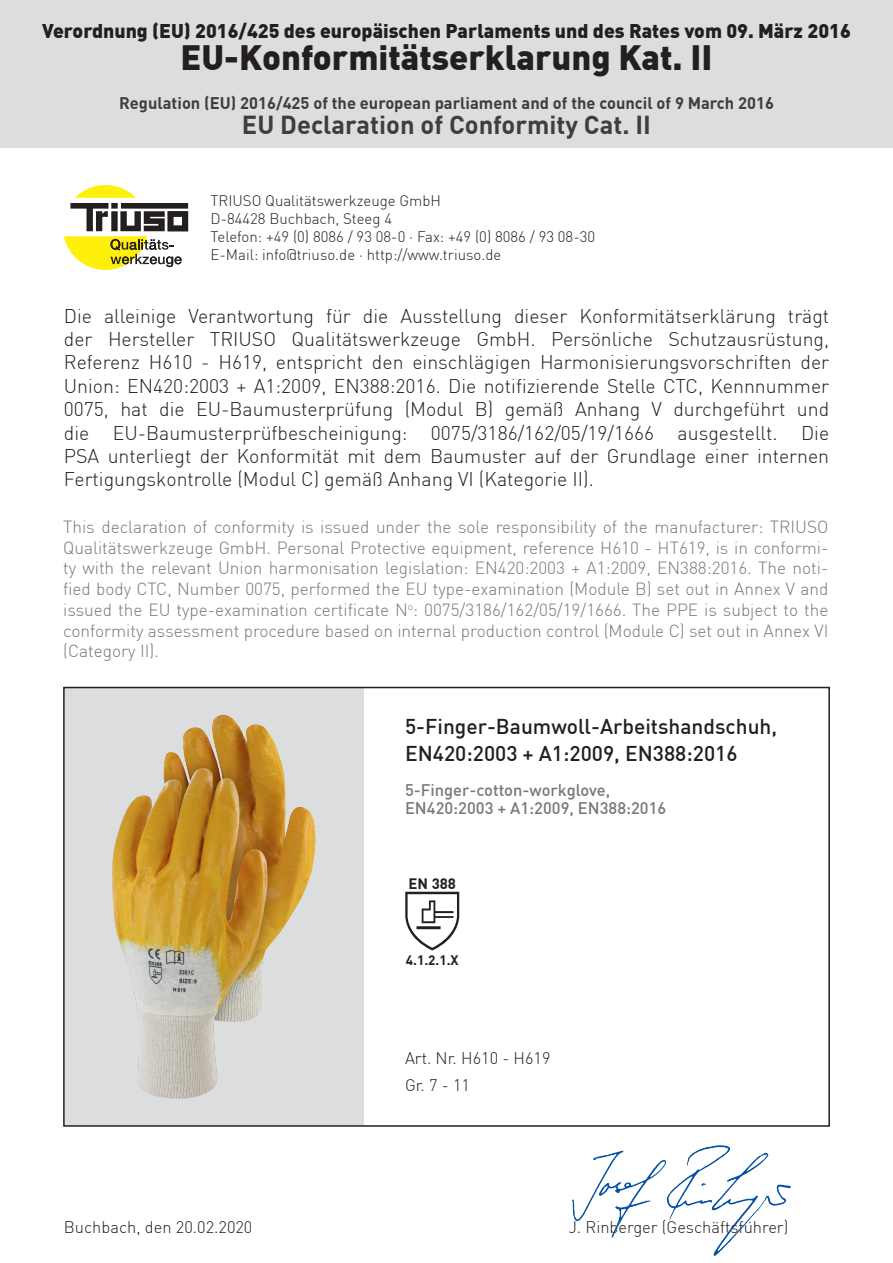
<style>
.page{position:relative;width:893px;height:1263px;background:#fff}
.page>*{position:absolute;margin:0;border:0;box-sizing:border-box;transform-origin:0 0}
.t1{font:900 34.5px "DIN Pro";color:#231f20}
.t2{font:700 25.5px "DIN Pro";color:#3e3e3f}
.t3{font:500 21px/27px "DIN Pro";color:#231f20}
.t4{font:300 19.5px/23.4px "DIN Pro";color:#231f20;text-align:justify}
.t5{font:900 19.5px "DIN Pro";color:#231f20}
.t6{font:300 17.25px/20.7px "DIN Pro";color:#767879;text-align:justify}
.t7{font:300 16.5px/27px "DIN Pro";color:#231f20}
.t8{font:700 16.5px "DIN Pro";color:#3e3e3f}
.t9{font:500 16.5px/18px "DIN Pro";color:#767879}
.t10{font:300 15px/18px "DIN Pro";color:#231f20}
.t11{font:700 14.85px "DIN Pro";color:#231f20}
.t12{font:700 13.5px "DIN Pro";color:#231f20}
</style>
<div class="page">
<svg style="left:66px;top:690px;width:298px;height:434px;fill:#dcdddf"></svg>
<div style="left:63px;top:687px;width:767px;height:440px;border:2px solid #231f20"></div>
<div style="left:0;top:0;width:893px;height:147px;background:#dcdddf"></div>
<svg style="left:64px;top:185px;width:124px;height:85px"></svg>
<img style="left:204px;top:715px;width:20px;height:65px">
<img style="left:573px;top:1145px;width:218px;height:110px">
<svg style="left:405px;top:892px;width:54px;height:58px"></svg>
<p class="t5" style="left:42px;top:17px;width:810px">Verordnung (EU) 2016/425 des europäischen Parlaments und des Rates vom 09. März 2016</p>
<h1 class="t1" style="left:181px;top:34px;width:533px">EU-Konformitätserklarung Kat. II</h1>
<p class="t8" style="left:119px;top:92px;width:656px">Regulation (EU) 2016/425 of the european parliament and of the council of 9 March 2016</p>
<h2 class="t2" style="left:242px;top:108px;width:411px">EU Declaration of Conformity Cat. II</h2>
<p class="t10" style="left:211px;top:192px;width:386px">TRIUSO Qualitätswerkzeuge GmbH<br>D-84428 Buchbach, Steeg 4<br>Telefon: +49 (0) 8086 / 93 08-0 · Fax: +49 (0) 8086 / 93 08-30<br>E-Mail: info@triuso.de · http://www.triuso.de</p>
<p class="t4" style="left:64px;top:304px;width:767px">Die alleinige Verantwortung für die Ausstellung dieser Konformitätserklärung trägt der Hersteller TRIUSO Qualitätswerkzeuge GmbH. Persönliche Schutzausrüstung, Referenz H610 - H619, entspricht den einschlägigen Harmonisierungsvorschriften der Union: EN420:2003 + A1:2009, EN388:2016. Die notifizierende Stelle CTC, Kennnummer 0075, hat die EU-Baumusterprüfung (Modul B) gemäß Anhang V durchgeführt und die EU‑ Baumusterprüfbescheinigung: 0075/3186/162/05/19/1666 ausgestellt. Die PSA unterliegt der Konformität mit dem Baumuster auf der Grundlage einer internen Fertigungskontrolle (Modul C) gemäß Anhang VI (Kategorie II).</p>
<p class="t6" style="left:63px;top:516px;width:767px">This declaration of conformity is issued under the sole responsibility of the manufacturer: TRIUSO Qualitätswerkzeuge GmbH. Personal Protective equipment, reference H610 - HT619, is in conformi&shy;ty with the relevant Union harmonisation legislation: EN420:2003 + A1:2009, EN388:2016. The noti&shy;fied body CTC, Number 0075, performed the EU type-examination (Module B) set out in Annex V and issued the EU type-examination certificate N<sup>o</sup>: 0075/3186/162/05/19/1666. The PPE is subject to the conformity assessment procedure based on internal production control (Module C) set out in Annex VI (Category II).</p>
<p class="t3" style="left:405px;top:712px;width:374px">5-Finger-Baumwoll-Arbeitshandschuh,<br>EN420:2003 + A1:2009, EN388:2016</p>
<p class="t9" style="left:405px;top:780px;width:263px">5-Finger-cotton-workglove,<br>EN420:2003 + A1:2009, EN388:2016</p>
<p class="t11" style="left:409px;top:874px;width:49px">EN 388</p>
<p class="t12" style="left:406px;top:951px;width:54px">4.1.2.1.X</p>
<p class="t7" style="left:405px;top:1044px;width:147px">Art. Nr. H610 - H619<br>Gr. 7 - 11</p>
<p class="t7" style="left:64px;top:1213px;width:190px">Buchbach, den 20.02.2020</p>
<p class="t7" style="left:569px;top:1213px;width:221px">J. Rinberger (Geschäftsführer)</p>
</div>
